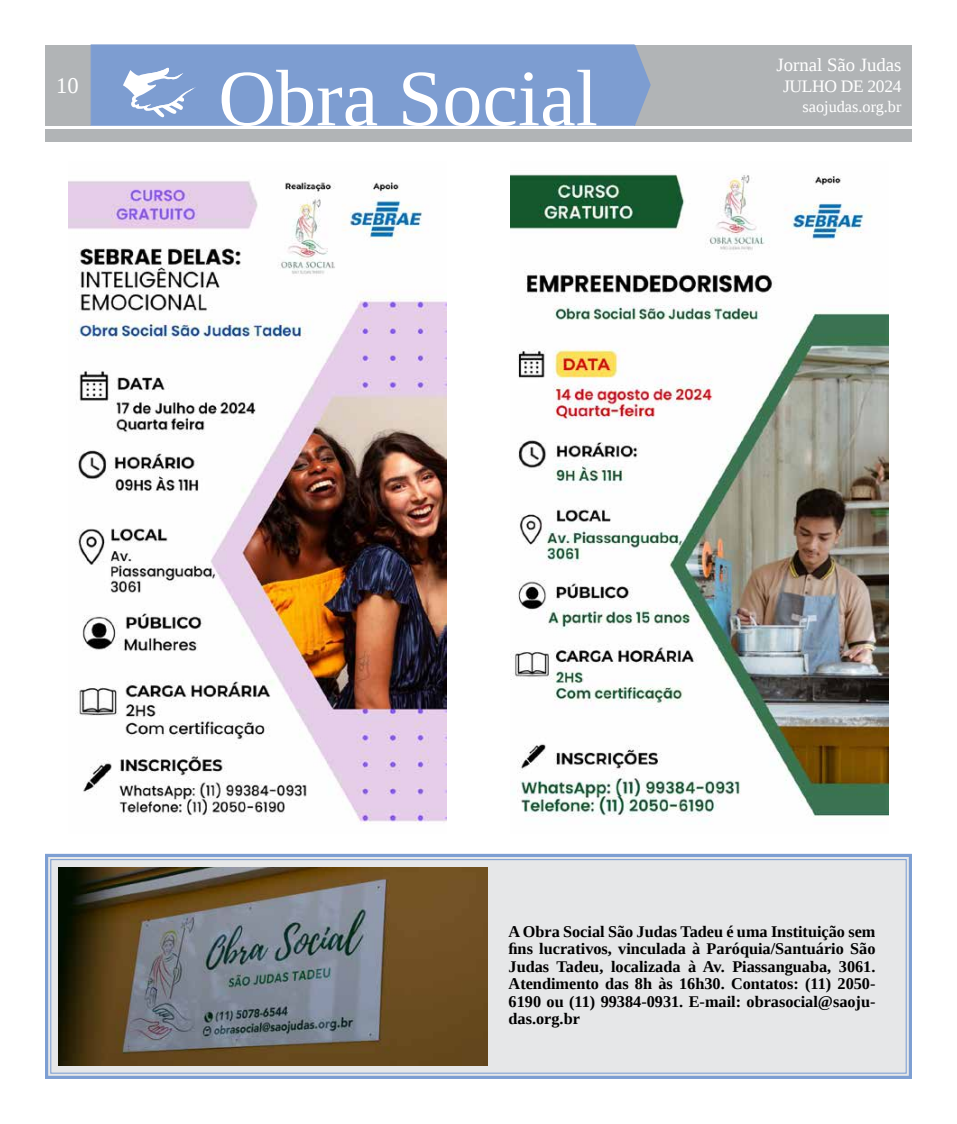
<style>
.page{position:relative;width:957px;height:1124px;background:#fff}
.page>*{position:absolute;margin:0;border:0;box-sizing:border-box;transform-origin:0 0}
.t1{font:80px "Liberation Serif";color:#fff}
.t2{font:22.5px "Liberation Serif";color:#fff}
.t3{font:18.75px "Liberation Serif";color:#fff}
.t4{font:17.5px "Liberation Serif";letter-spacing:-.02em;color:#fff}
.t5{font:700 16.25px/17.5px "Liberation Serif";color:#000;text-align:justify}
.t6{font:16.25px "Liberation Serif";color:#fff}
</style>
<div class="page">
<div style="left:45px;top:45px;width:45px;height:80px;background:#b1b4b6"></div>
<div style="left:635px;top:45px;width:277px;height:80px;background:#b1b4b6"></div>
<div style="left:45px;top:128px;width:867px;height:13px;background:#b1b4b6"></div>
<div style="left:90px;top:44px;width:561px;height:82px;background:#7d9dd1"></div>
<svg style="left:123px;top:66px;width:72px;height:52px"></svg>
<img style="left:68px;top:181px;width:378px;height:643px">
<img style="left:511px;top:174px;width:377px;height:649px">
<svg style="left:45px;top:853px;width:867px;height:226px"></svg>
<div style="left:50px;top:859px;width:856px;height:214px;border:1px solid #7d9fd3"></div>
<img style="left:58px;top:867px;width:429px;height:198px">
<h2 class="t2" style="left:56px;top:71px;width:24px">10</h2>
<h1 class="t1" style="left:218px;top:47px;width:381px">Obra Social</h1>
<p class="t3" style="left:776px;top:53px;width:126px">Jornal São Judas</p>
<p class="t4" style="left:783px;top:75px;width:120px">JULHO DE 2024</p>
<p class="t6" style="left:802px;top:96px;width:100px">saojudas.org.br</p>
<p class="t5" style="left:508px;top:922px;width:368px">A Obra Social São Judas Tadeu é uma Instituição sem fins lucrativos, vinculada à Paróquia/Santuário São Judas Tadeu, localizada à Av. Piassanguaba, 3061.<br>Atendimento das 8h às 16h30. Contatos: (11) 2050- 6190 ou (11) 99384-0931. E-mail: obrasocial@saoju&shy;das.org.br</p>
</div>
